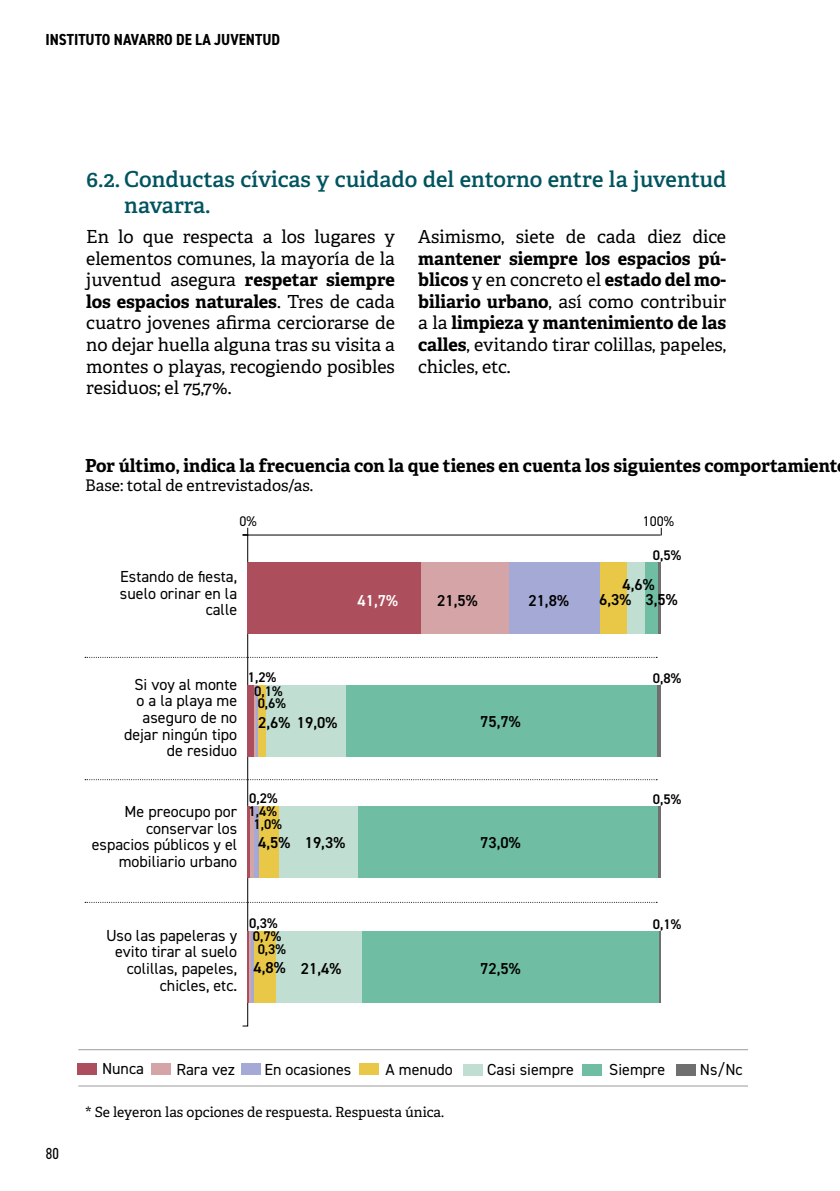
<style>
.page{position:relative;width:840px;height:1191px;background:#fff}
.page>*{position:absolute;margin:0;border:0;box-sizing:border-box;transform-origin:0 0}
.t1{font:22px/26.4px "Adelle PE Sb";color:#00545f}
.t2{font:18px/21.6px "Adelle PE";color:#000;text-align:justify}
.t3{font:700 18px/21.6px "Adelle PE";letter-spacing:-.005em;color:#000;text-align:justify}
.t4{font:16px/16.8px "DIN2014";color:#000;text-align:right}
.t5{font:16px "Adelle PE";color:#000}
.t6{font:700 condensed 16px "DIN2014";color:#000}
.t7{font:condensed 16px "DIN2014";color:#000}
.t8{font:600 15.8px/14.8px "DIN2014";color:#000}
.t9{font:600 15.8px "DIN2014";color:#fff}
.t10{font:600 14px "DIN2014";color:#000}
.t11{font:14px "Adelle PE";color:#000}
.t12{font:14px "DIN2014";color:#000}
.s1{font-weight:400}
.s2{font-weight:700}
</style>
<div class="page">
<div style="left:257px;top:685px;width:9px;height:72px;background:#eac847"></div>
<svg style="left:85px;top:657px;width:571px;height:1px"></svg>
<svg style="left:85px;top:779px;width:571px;height:1px"></svg>
<svg style="left:85px;top:902px;width:571px;height:1px"></svg>
<hr style="left:242px;top:534px;width:418px;height:1px;background:#000">
<div style="left:266px;top:685px;width:126px;height:72px;background:#c0dfd2"></div>
<div style="left:278px;top:806px;width:114px;height:72px;background:#c0dfd2"></div>
<div style="left:274px;top:931px;width:118px;height:72px;background:#c0dfd2"></div>
<hr style="left:254px;top:685px;width:3px;height:72px;background:#d4a4a6">
<div style="left:249px;top:806px;width:6px;height:72px;background:#d4a4a6"></div>
<svg style="left:248px;top:931px;width:3px;height:72px"></svg>
<div style="left:247px;top:685px;width:7px;height:72px;background:#ad4e5c"></div>
<hr style="left:247px;top:806px;width:2px;height:72px;background:#ad4e5c">
<hr style="left:247px;top:931px;width:1px;height:72px;background:#ad4e5c">
<div style="left:346px;top:685px;width:311px;height:72px;background:#6fbda3"></div>
<div style="left:358px;top:806px;width:300px;height:72px;background:#6fbda3"></div>
<div style="left:362px;top:931px;width:297px;height:72px;background:#6fbda3"></div>
<hr style="left:657px;top:685px;width:3px;height:72px;background:#706f6f">
<hr style="left:658px;top:806px;width:2px;height:72px;background:#706f6f">
<hr style="left:659px;top:931px;width:1px;height:72px;background:#706f6f">
<div style="left:259px;top:806px;width:19px;height:72px;background:#eac847"></div>
<div style="left:253px;top:931px;width:22px;height:72px;background:#eac847"></div>
<hr style="left:256px;top:685px;width:2px;height:72px;background:#a5a9d5">
<div style="left:254px;top:806px;width:5px;height:72px;background:#a5a9d5"></div>
<hr style="left:251px;top:931px;width:2px;height:72px;background:#a5a9d5">
<div style="left:625px;top:562px;width:19px;height:72px;background:#c0dfd2"></div>
<div style="left:420px;top:562px;width:89px;height:72px;background:#d4a4a6"></div>
<div style="left:247px;top:562px;width:174px;height:72px;background:#ad4e5c"></div>
<div style="left:644px;top:562px;width:14px;height:72px;background:#6fbda3"></div>
<hr style="left:658px;top:562px;width:2px;height:72px;background:#706f6f">
<div style="left:599px;top:562px;width:27px;height:72px;background:#eac847"></div>
<div style="left:509px;top:562px;width:90px;height:72px;background:#a5a9d5"></div>
<div style="left:77px;top:1063px;width:19px;height:11px;background:#ad4e5c"></div>
<div style="left:463px;top:1064px;width:19px;height:11px;background:#c0dfd2"></div>
<div style="left:582px;top:1064px;width:19px;height:11px;background:#6fbda3"></div>
<div style="left:675px;top:1064px;width:19px;height:11px;background:#706f6f"></div>
<div style="left:152px;top:1063px;width:19px;height:11px;background:#d4a4a6"></div>
<div style="left:359px;top:1063px;width:19px;height:11px;background:#eac847"></div>
<div style="left:242px;top:1063px;width:19px;height:11px;background:#a5a9d5"></div>
<hr style="left:78px;top:1049px;width:669px;height:1px;background:#9d9d9c">
<hr style="left:78px;top:1085px;width:669px;height:1px;background:#9d9d9c">
<p class="t6" style="left:45px;top:29px;width:236px">INSTITUTO NAVARRO DE LA JUVENTUD</p>
<h1 class="t1" style="left:124px;top:165px;width:603px;text-indent:-38px">6.2. Conductas cívicas y cuidado del entorno entre la juventud navarra.</h1>
<p class="t2" style="left:418px;top:225px;width:309px">Asimismo, siete de cada diez dice</p>
<p class="t3" style="left:418px;top:247px;width:309px">mantener siempre los espacios pú&shy;blicos <span class="s1">y en concreto el</span> estado del mo&shy;biliario urbano<span class="s1">, así como contribuir a la</span> limpieza y mantenimiento de las calles<span class="s1">, evitando tirar colillas, papeles, chicles, etc.</span></p>
<p class="t2" style="left:86px;top:225px;width:310px">En lo que respecta a los lugares y elementos comunes, la mayoría de la juventud asegura <span class="s2">respetar siempre los espacios naturales</span>. Tres de cada cuatro jovenes afirma cerciorarse de no dejar huella alguna tras su visita a montes o playas, recogiendo posibles residuos; el 75,7%.</p>
<p class="t3" style="left:85px;top:454px;width:753px">Por último, indica la frecuencia con la que tienes en cuenta los siguientes comportamient</p>
<p class="t5" style="left:85px;top:473px;width:229px">Base: total de entrevistados/as.</p>
<p class="t12" style="left:239px;top:513px;width:19px">0%</p>
<p class="t12" style="left:642px;top:513px;width:33px">100%</p>
<p class="t10" style="left:652px;top:545px;width:30px">0,5%</p>
<p class="t4" style="left:120px;top:567px;width:119px">Estando de fiesta, suelo orinar en la calle</p>
<p class="t8" style="left:645px;top:576px;width:34px;text-indent:-23px">4,6%<br>3,5%</p>
<p class="t9" style="left:357px;top:590px;width:42px">41,7%</p>
<p class="t8" style="left:437px;top:593px;width:42px">21,5%</p>
<p class="t8" style="left:528px;top:593px;width:42px">21,8%</p>
<p class="t8" style="left:598px;top:591px;width:34px">6,3%</p>
<p class="t4" style="left:124px;top:675px;width:115px">Si voy al monte o a la playa me aseguro de no dejar ningún tipo de residuo</p>
<p class="t10" style="left:247px;top:668px;width:30px">1,2%</p>
<p class="t10" style="left:254px;top:682px;width:30px">0,1%</p>
<p class="t10" style="left:257px;top:693px;width:30px">0,6%</p>
<p class="t8" style="left:258px;top:714px;width:80px">2,6% 19,0%</p>
<p class="t4" style="left:92px;top:802px;width:147px">Me preocupo por conservar los espacios públicos y el mobiliario urbano</p>
<p class="t10" style="left:249px;top:789px;width:30px">0,2%</p>
<p class="t10" style="left:248px;top:802px;width:30px">1,4%</p>
<p class="t10" style="left:253px;top:814px;width:30px">1,0%</p>
<p class="t8" style="left:258px;top:835px;width:34px">4,5%</p>
<p class="t8" style="left:304px;top:835px;width:42px">19,3%</p>
<p class="t4" style="left:106px;top:926px;width:133px">Uso las papeleras y evito tirar al suelo colillas, papeles, chicles, etc.</p>
<p class="t10" style="left:249px;top:914px;width:30px">0,3%</p>
<p class="t10" style="left:253px;top:927px;width:30px">0,7%</p>
<p class="t10" style="left:257px;top:939px;width:30px">0,3%</p>
<p class="t8" style="left:253px;top:959px;width:34px">4,8%</p>
<p class="t8" style="left:300px;top:960px;width:42px">21,4%</p>
<p class="t8" style="left:480px;top:714px;width:42px">75,7%</p>
<p class="t8" style="left:480px;top:835px;width:42px">73,0%</p>
<p class="t8" style="left:480px;top:960px;width:42px">72,5%</p>
<p class="t10" style="left:652px;top:668px;width:30px">0,8%</p>
<p class="t10" style="left:652px;top:789px;width:30px">0,5%</p>
<p class="t10" style="left:652px;top:914px;width:30px">0,1%</p>
<p class="t4" style="left:102px;top:1060px;width:43px">Nunca</p>
<p class="t4" style="left:176px;top:1060px;width:60px">Rara vez</p>
<p class="t4" style="left:264px;top:1060px;width:88px">En ocasiones</p>
<p class="t4" style="left:385px;top:1060px;width:69px">A menudo</p>
<p class="t4" style="left:487px;top:1061px;width:88px">Casi siempre</p>
<p class="t4" style="left:609px;top:1061px;width:58px">Siempre</p>
<p class="t4" style="left:699px;top:1061px;width:44px">Ns/Nc</p>
<p class="t7" style="left:46px;top:1142px;width:14px">80</p>
<p class="t11" style="left:85px;top:1101px;width:360px">* Se leyeron las opciones de respuesta. Respuesta única.</p>
</div>
